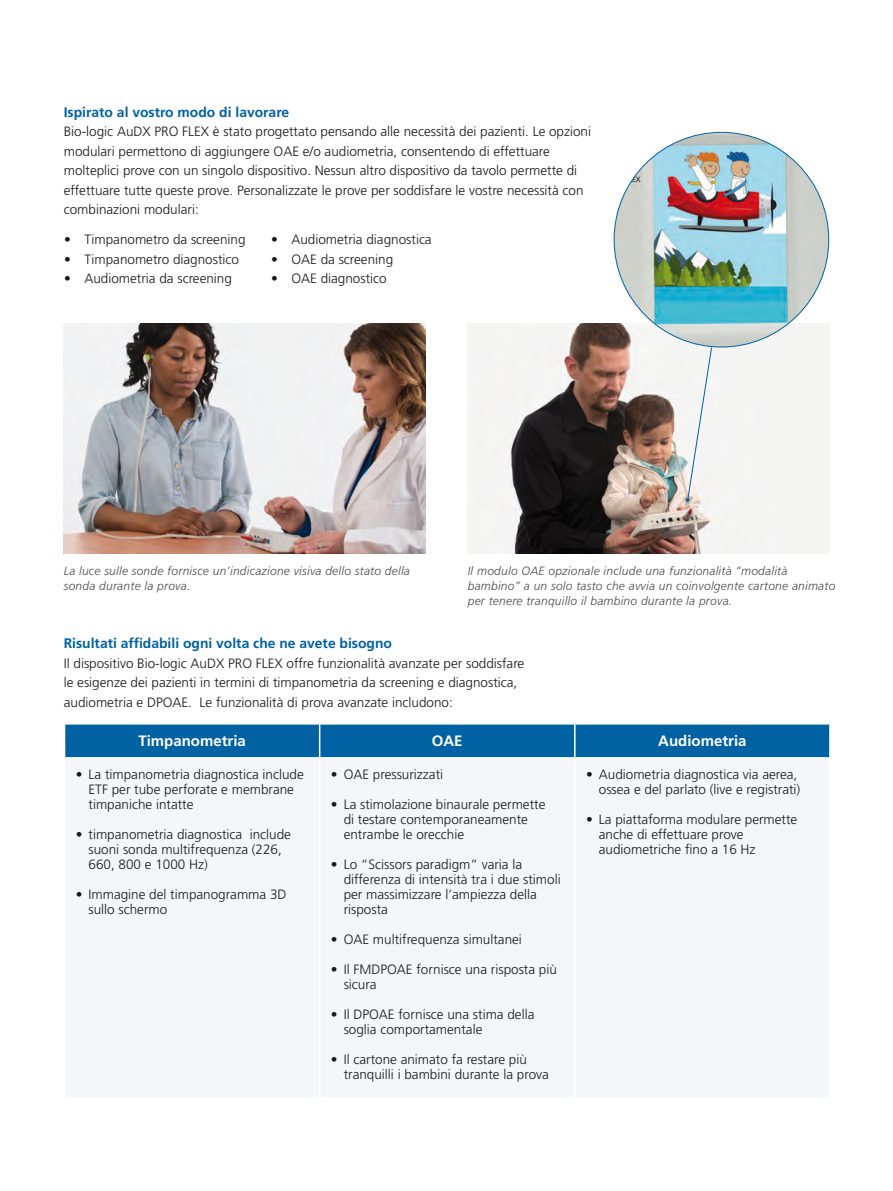
<style>
.page{position:relative;width:893px;height:1191px;background:#fff}
.page>*{position:absolute;margin:0;border:0;box-sizing:border-box;transform-origin:0 0}
.t1{font:700 15px "Frutiger LT Std";color:#fff}
.t2{font:700 13.8px "Frutiger LT Std";color:#0062a2}
.t3{font:300 13.5px/15px "Frutiger LT Std";color:#1a171c}
.t4{font:italic 300 12px/15px "Frutiger LT Std";letter-spacing:.02em;color:#4c4c4e}
</style>
<div class="page">
<img style="left:64px;top:323px;width:361px;height:230px">
<img style="left:468px;top:323px;width:361px;height:230px">
<img style="left:614px;top:132px;width:215px;height:215px;border-radius:107px">
<div style="left:65px;top:724px;width:764px;height:33px;background:#0062a2"></div>
<div style="left:66px;top:759px;width:763px;height:338px;background:#f4f6fa"></div>
<hr style="left:319px;top:724px;width:1px;height:33px;background:#fff">
<hr style="left:574px;top:724px;width:2px;height:33px;background:#fff">
<hr style="left:319px;top:758px;width:1px;height:339px;background:#fff">
<hr style="left:574px;top:758px;width:2px;height:339px;background:#fff">
<svg style="left:686px;top:346px;width:27px;height:156px"></svg>
<p class="t2" style="left:64px;top:104px;width:227px">Ispirato al vostro modo di lavorare</p>
<p class="t3" style="left:64px;top:122px;width:529px;line-height:19.5px">Bio-logic AuDX PRO FLEX è stato progettato pensando alle necessità dei pazienti. Le opzioni modulari permettono di aggiungere OAE e/o audiometria, consentendo di effettuare molteplici prove con un singolo dispositivo. Nessun altro dispositivo da tavolo permette di effettuare tutte queste prove. Personalizzate le prove per soddisfare le vostre necessità con combinazioni modulari:</p>
<p class="t3" style="left:64px;top:232px;width:183px">• Timpanometro da screening</p>
<p class="t3" style="left:64px;top:251px;width:176px">• Timpanometro diagnostico</p>
<p class="t3" style="left:64px;top:271px;width:169px">• Audiometria da screening</p>
<p class="t3" style="left:271px;top:232px;width:162px">• Audiometria diagnostica</p>
<p class="t3" style="left:271px;top:251px;width:124px">• OAE da screening</p>
<p class="t3" style="left:271px;top:271px;width:117px">• OAE diagnostico</p>
<p class="t4" style="left:64px;top:563px;width:348px">La luce sulle sonde fornisce un’indicazione visiva dello stato della sonda durante la prova.</p>
<p class="t4" style="left:468px;top:563px;width:369px">Il modulo OAE opzionale include una funzionalità “modalità bambino” a un solo tasto che avvia un coinvolgente cartone animato per tenere tranquillo il bambino durante la prova.</p>
<p class="t2" style="left:64px;top:635px;width:330px">Risultati affidabili ogni volta che ne avete bisogno</p>
<p class="t3" style="left:64px;top:653px;width:462px;line-height:19.5px">Il dispositivo Bio-logic AuDX PRO FLEX offre funzionalità avanzate per soddisfare le esigenze dei pazienti in termini di timpanometria da screening e diagnostica, audiometria e DPOAE. Le funzionalità di prova avanzate includono:</p>
<p class="t1" style="left:138px;top:732px;width:109px">Timpanometria</p>
<p class="t1" style="left:432px;top:732px;width:32px">OAE</p>
<p class="t1" style="left:658px;top:732px;width:90px">Audiometria</p>
<p class="t3" style="left:89px;top:767px;width:217px;text-indent:-13px">• La timpanometria diagnostica include<br>ETF per tube perforate e membrane timpaniche intatte</p>
<p class="t3" style="left:89px;top:827px;width:204px;text-indent:-13px">• timpanometria diagnostica include suoni sonda multifrequenza (226,<br>660, 800 e 1000 Hz)</p>
<p class="t3" style="left:89px;top:887px;width:200px;text-indent:-13px">• Immagine del timpanogramma 3D sullo schermo</p>
<p class="t3" style="left:586px;top:767px;width:216px;text-align:right">• Audiometria diagnostica via aerea, ossea e del parlato (live e registrati)</p>
<p class="t3" style="left:599px;top:812px;width:200px;text-indent:-13px">• La piattaforma modulare permette anche di effettuare prove audiometriche fino a 16 Hz</p>
<p class="t3" style="left:331px;top:767px;width:114px">• OAE pressurizzati</p>
<p class="t3" style="left:344px;top:797px;width:203px;text-indent:-13px">• La stimolazione binaurale permette di testare contemporaneamente entrambe le orecchie</p>
<p class="t3" style="left:344px;top:857px;width:219px;text-indent:-13px">• Lo “Scissors paradigm” varia la differenza di intensità tra i due stimoli per massimizzare l’ampiezza della risposta</p>
<p class="t3" style="left:331px;top:932px;width:193px">• OAE multifrequenza simultanei</p>
<p class="t3" style="left:344px;top:962px;width:215px;text-indent:-13px">• Il FMDPOAE fornisce una risposta più sicura</p>
<p class="t3" style="left:344px;top:1007px;width:192px;text-indent:-13px">• Il DPOAE fornisce una stima della soglia comportamentale</p>
<p class="t3" style="left:344px;top:1052px;width:207px;text-indent:-13px">• Il cartone animato fa restare più tranquilli i bambini durante la prova</p>
</div>
